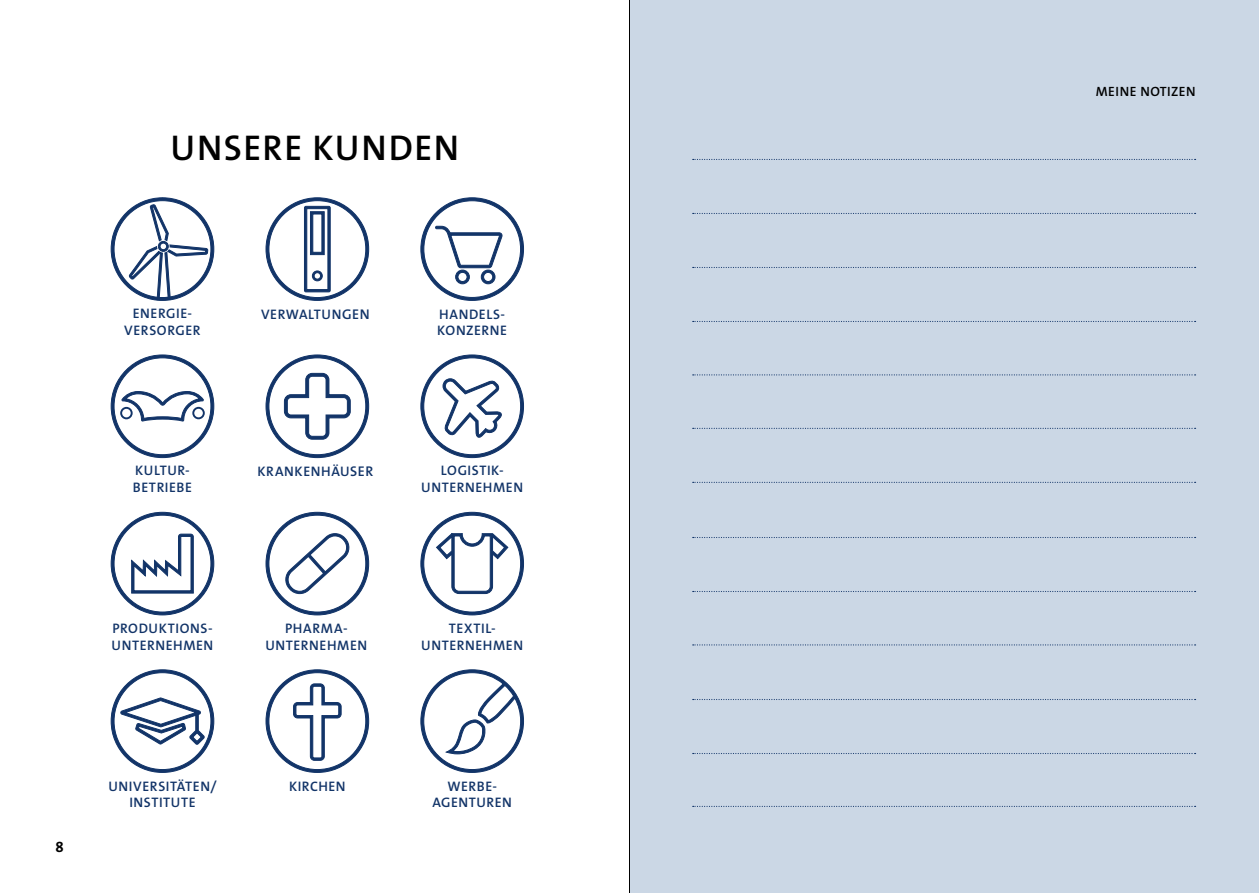
<style>
.page{position:relative;width:1259px;height:893px;background:#fff}
.page>*{position:absolute;margin:0;border:0;box-sizing:border-box;transform-origin:0 0}
.Headline{font:600 36px "The Sans Os F";letter-spacing:.04em;color:#000}
.t1{font:700 15px "The Sans Os F";color:#000}
.t2{font:600 13.8px/16.6px "The Sans Os F";letter-spacing:.04em;color:#123468;text-align:center}
.t3{font:600 13.5px "The Sans Os F";letter-spacing:.035em;color:#000}
.s1{font-size:14.1px}
</style>
<div class="page">
<div style="left:629px;top:0;width:630px;height:893px;background:#cbd7e5"></div>
<svg style="left:693px;top:159px;width:502px;height:1px"></svg>
<svg style="left:693px;top:213px;width:502px;height:1px"></svg>
<svg style="left:693px;top:267px;width:502px;height:1px"></svg>
<svg style="left:693px;top:321px;width:502px;height:1px"></svg>
<svg style="left:693px;top:374px;width:502px;height:1px"></svg>
<svg style="left:693px;top:428px;width:502px;height:1px"></svg>
<svg style="left:693px;top:482px;width:502px;height:1px"></svg>
<svg style="left:693px;top:537px;width:502px;height:1px"></svg>
<svg style="left:693px;top:591px;width:502px;height:1px"></svg>
<svg style="left:693px;top:644px;width:502px;height:1px"></svg>
<svg style="left:693px;top:699px;width:502px;height:1px"></svg>
<svg style="left:693px;top:753px;width:502px;height:1px"></svg>
<svg style="left:693px;top:806px;width:502px;height:1px"></svg>
<svg style="left:265px;top:354px;width:104px;height:104px"></svg>
<svg style="left:111px;top:354px;width:103px;height:104px"></svg>
<svg style="left:420px;top:354px;width:104px;height:104px"></svg>
<svg style="left:265px;top:197px;width:104px;height:104px"></svg>
<svg style="left:111px;top:197px;width:103px;height:104px"></svg>
<svg style="left:420px;top:197px;width:104px;height:104px"></svg>
<svg style="left:265px;top:512px;width:104px;height:103px"></svg>
<svg style="left:111px;top:512px;width:103px;height:103px"></svg>
<svg style="left:420px;top:512px;width:104px;height:103px"></svg>
<svg style="left:111px;top:669px;width:103px;height:104px"></svg>
<svg style="left:265px;top:669px;width:104px;height:104px"></svg>
<svg style="left:420px;top:669px;width:104px;height:104px"></svg>
<hr style="left:629px;top:0;width:1px;height:893px;background:#000">
<p class="Headline" style="left:170px;top:124px;width:290px">UNSERE KUNDEN</p>
<p class="t2" style="left:133px;top:305px;width:61px">ENERGIE-</p>
<p class="t2" style="left:261px;top:306px;width:110px">VERWALTUN<span class="s1">GEN</span></p>
<p class="t2" style="left:124px;top:322px;width:78px">VERSORGER</p>
<p class="t2" style="left:439px;top:306px;width:67px">HANDELS-</p>
<p class="t2" style="left:437px;top:322px;width:71px">KONZERNE</p>
<p class="t2" style="left:135px;top:463px;width:56px">KULTUR-</p>
<p class="t2" style="left:257px;top:463px;width:117px">KRANKENHÄU<span class="s1">SER</span></p>
<p class="t2" style="left:133px;top:479px;width:61px">BETRIEBE</p>
<p class="t2" style="left:441px;top:463px;width:64px">LOGISTIK-</p>
<p class="t2" style="left:421px;top:479px;width:103px">UNTERNEHMEN</p>
<p class="t2" style="left:112px;top:620px;width:102px">PRODUKTIONS-</p>
<p class="t2" style="left:112px;top:637px;width:103px">UNTERNEHMEN</p>
<p class="t2" style="left:285px;top:620px;width:64px">PHARMA-</p>
<p class="t2" style="left:265px;top:637px;width:103px">UNTERNEHMEN</p>
<p class="t2" style="left:449px;top:620px;width:48px">TEXTIL-</p>
<p class="t2" style="left:421px;top:637px;width:103px">UNTERNEHMEN</p>
<p class="t1" style="left:56px;top:837px;width:10px">8</p>
<p class="t2" style="left:108px;top:778px;width:110px">UNIVERSITÄTEN/<br>INSTITUTE</p>
<p class="t2" style="left:289px;top:778px;width:58px">KIRCHEN</p>
<p class="t2" style="left:447px;top:778px;width:51px">WERBE-</p>
<p class="t2" style="left:432px;top:794px;width:81px">AGENTUREN</p>
<p class="t3" style="left:1095px;top:83px;width:101px">MEINE NOTIZEN</p>
</div>
